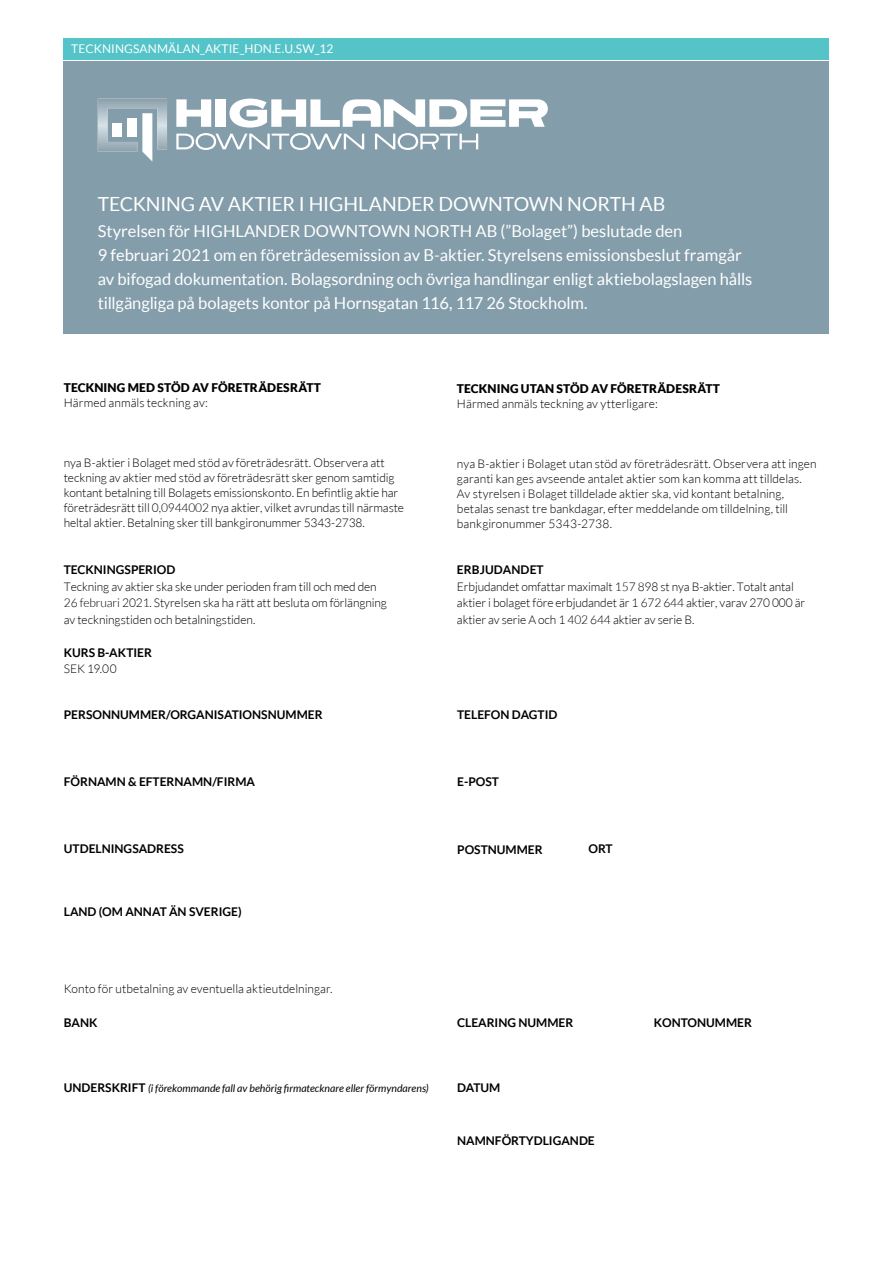
<style>
.page{position:relative;width:893px;height:1263px;background:#fff}
.page>*{position:absolute;margin:0;border:0;box-sizing:border-box;transform-origin:0 0}
.t1{font:19.5px "Lato";letter-spacing:-.005em;color:#fff}
.t2{font:16.5px/24px "Lato";color:#fff}
.t3{font:300 12px/15px "Lato";letter-spacing:-.01em;color:#000}
.t4{font:700 12px "Lato";color:#000}
.t5{font:900 12px "Lato";letter-spacing:.01em;color:#000}
.t6{font:12px "Lato";letter-spacing:.01em;color:#fff}
.t7{font:italic 10.5px "Lato";color:#000}
.s1{font-weight:700;font-style:normal;font-size:12px}
</style>
<div class="page">
<div style="left:64px;top:62px;width:765px;height:272px;background:#849daa"></div>
<div style="left:64px;top:38px;width:765px;height:22px;background:#54c4c9"></div>
<svg style="left:176px;top:99px;width:372px;height:51px"></svg>
<svg style="left:98px;top:100px;width:69px;height:62px"></svg>
<p class="t6" style="left:71px;top:42px;width:264px">TECKNINGSANMÄLAN_AKTIE_HDN.E.U.SW_12</p>
<h1 class="t1" style="left:98px;top:193px;width:569px">TECKNING AV AKTIER I HIGHLANDER DOWNTOWN NORTH AB</h1>
<p class="t2" style="left:98px;top:218px;width:656px">Styrelsen för HIGHLANDER DOWNTOWN NORTH AB (”Bolaget”) beslutade den<br>9 februari 2021 om en företrädesemission av B-aktier. Styrelsens emissionsbeslut framgår av bifogad dokumentation. Bolagsordning och övriga handlingar enligt aktiebolagslagen hålls tillgängliga på bolagets kontor på Hornsgatan 116, 117 26 Stockholm.</p>
<p class="t5" style="left:64px;top:381px;width:259px">TECKNING MED STÖD AV FÖRETRÄDESRÄTT</p>
<p class="t3" style="left:64px;top:396px;width:146px">Härmed anmäls teckning av:</p>
<p class="t5" style="left:457px;top:382px;width:265px">TECKNING UTAN STÖD AV FÖRETRÄDESRÄTT</p>
<p class="t3" style="left:457px;top:396px;width:202px">Härmed anmäls teckning av ytterligare:</p>
<p class="t3" style="left:64px;top:456px;width:342px">nya B-aktier i Bolaget med stöd av företrädesrätt. Observera att teckning av aktier med stöd av företrädesrätt sker genom samtidig kontant betalning till Bolagets emissionskonto. En befintlig aktie har företrädesrätt till 0,0944002 nya aktier, vilket avrundas till närmaste heltal aktier. Betalning sker till bankgironummer 5343-2738.</p>
<p class="t4" style="left:64px;top:563px;width:113px">TECKNINGSPERIOD</p>
<p class="t3" style="left:64px;top:578px;width:324px;line-height:16.5px">Teckning av aktier ska ske under perioden fram till och med den<br>26 februari 2021. Styrelsen ska ha rätt att besluta om förlängning av teckningstiden och betalningstiden.</p>
<p class="t4" style="left:64px;top:645px;width:90px">KURS B-AKTIER</p>
<p class="t3" style="left:64px;top:661px;width:54px">SEK 19.00</p>
<p class="t4" style="left:64px;top:707px;width:260px">PERSONNUMMER/ORGANISATIONSNUMMER</p>
<p class="t3" style="left:457px;top:456px;width:361px">nya B-aktier i Bolaget utan stöd av företrädesrätt. Observera att ingen garanti kan ges avseende antalet aktier som kan komma att tilldelas.<br>Av styrelsen i Bolaget tilldelade aktier ska, vid kontant betalning, betalas senast tre bankdagar, efter meddelande om tilldelning, till bankgironummer 5343-2738.</p>
<p class="t4" style="left:457px;top:563px;width:88px">ERBJUDANDET</p>
<p class="t3" style="left:457px;top:578px;width:350px;line-height:16.5px">Erbjudandet omfattar maximalt 157 898 st nya B-aktier. Totalt antal aktier i bolaget före erbjudandet är 1 672 644 aktier, varav 270 000 är aktier av serie A och 1 402 644 aktier av serie B.</p>
<p class="t4" style="left:457px;top:707px;width:102px">TELEFON DAGTID</p>
<p class="t4" style="left:64px;top:775px;width:193px">FÖRNAMN &amp; EFTERNAMN/FIRMA</p>
<p class="t4" style="left:457px;top:775px;width:43px">E-POST</p>
<p class="t4" style="left:64px;top:842px;width:121px">UTDELNINGSADRESS</p>
<p class="t4" style="left:457px;top:842px;width:87px">POSTNUMMER</p>
<p class="t4" style="left:588px;top:842px;width:26px">ORT</p>
<p class="t4" style="left:64px;top:905px;width:179px">LAND (OM ANNAT ÄN SVERIGE)</p>
<p class="t3" style="left:64px;top:981px;width:270px">Konto för utbetalning av eventuella aktieutdelningar.</p>
<p class="t4" style="left:64px;top:1016px;width:35px">BANK</p>
<p class="t4" style="left:457px;top:1016px;width:118px">CLEARING NUMMER</p>
<p class="t4" style="left:654px;top:1016px;width:99px">KONTONUMMER</p>
<p class="t7" style="left:64px;top:1082px;width:366px"><span class="s1">UNDERSKRIFT</span> (i förekommande fall av behörig firmatecknare eller förmyndarens)</p>
<p class="t4" style="left:457px;top:1081px;width:45px">DATUM</p>
<p class="t4" style="left:457px;top:1134px;width:139px">NAMNFÖRTYDLIGANDE</p>
</div>
